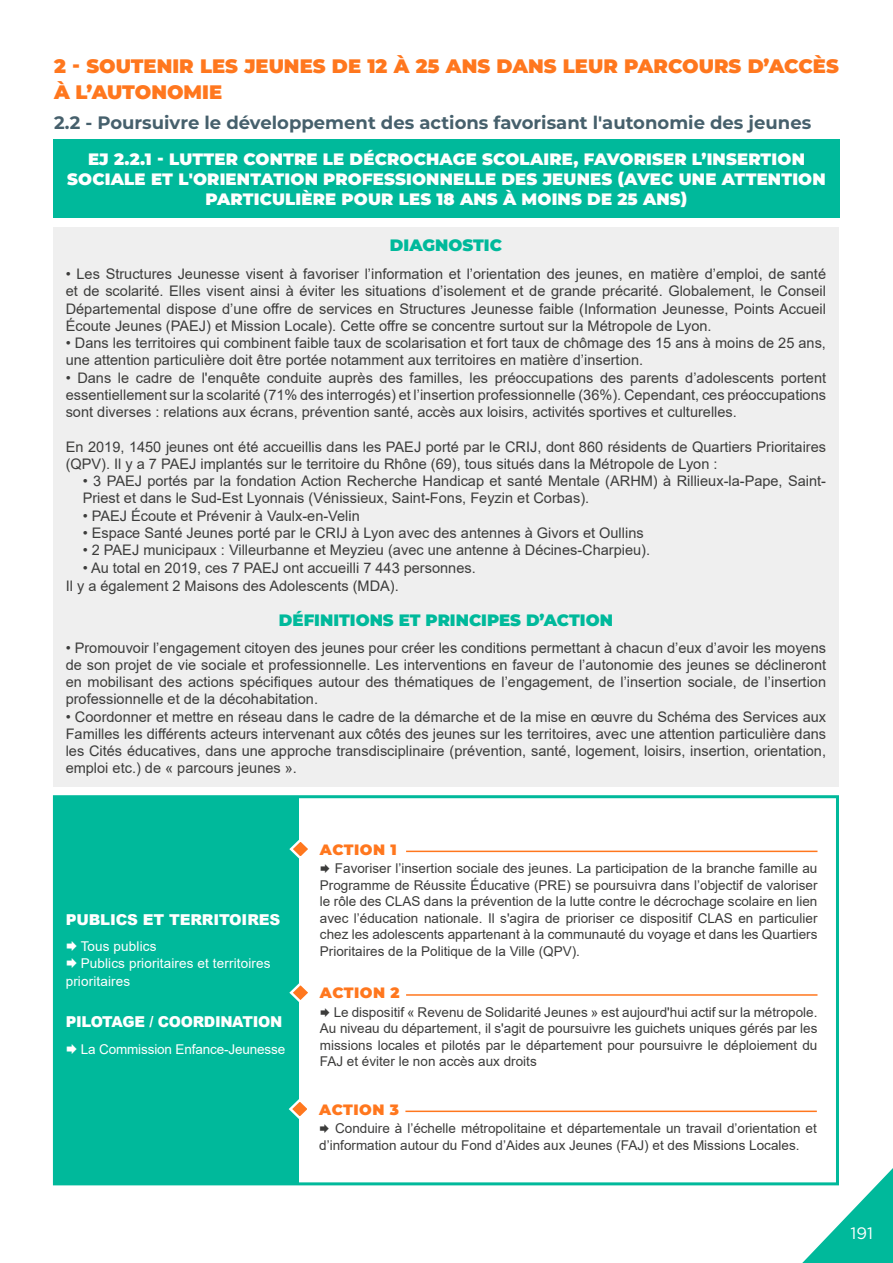
<style>
.page{position:relative;width:893px;height:1263px;background:#fff}
.page>*{position:absolute;margin:0;border:0;box-sizing:border-box;transform-origin:0 0}
.t1{font:900 19.5px/25.5px "Montserrat";color:#ff771e}
.t2{font:700 18px "Montserrat";color:#46606c}
.t3{font:900 16.5px/19.8px "Montserrat";letter-spacing:.01em;color:#fff;text-align:center}
.t4{font:900 16.5px "Montserrat";color:#00b99b}
.t5{font:16.5px "Gotham";color:#fff}
.t6{font:900 15px "Arial";letter-spacing:-.02em;color:#fff}
.t7{font:900 15px "Montserrat";letter-spacing:.03em;color:#ff771e}
.t8{font:14.55px/17.2px "Arial";color:#3c3c3b;text-align:justify}
.t9{font:13.5px/16.5px "Arial";color:#3c3c3b;text-align:justify}
.t10{font:13.5px "Arial";letter-spacing:.01em;color:#fff}
.t11{font:13.5px "Arial";letter-spacing:-.01em;color:#fff}
</style>
<div class="page">
<svg style="left:802px;top:1168px;width:91px;height:95px"></svg>
<div style="left:53px;top:140px;width:787px;height:78px;background:#00b99b"></div>
<div style="left:53px;top:795px;width:786px;height:390px;border:3px solid #00b99b"></div>
<div style="left:53px;top:796px;width:246px;height:388px;background:#00b99b"></div>
<div style="left:53px;top:227px;width:786px;height:560px;background:#efefef"></div>
<hr style="left:406px;top:851px;width:411px;height:1px;background:#ff771e">
<svg style="left:289px;top:840px;width:19px;height:19px"></svg>
<hr style="left:406px;top:994px;width:411px;height:2px;background:#ff771e">
<svg style="left:289px;top:983px;width:19px;height:19px"></svg>
<hr style="left:405px;top:1110px;width:412px;height:2px;background:#ff771e">
<svg style="left:288px;top:1099px;width:19px;height:20px"></svg>
<h1 class="t1" style="left:54px;top:52px;width:786px">2 - SOUTENIR LES JEUNES DE 12 À 25 ANS DANS LEUR PARCOURS D’ACCÈS<br>À L’AUTONOMIE</h1>
<p class="t2" style="left:54px;top:109px;width:759px">2.2 - Poursuivre le développement des actions favorisant l'autonomie des jeunes</p>
<p class="t3" style="left:67px;top:148px;width:760px">EJ 2.2.1 - LUTTER CONTRE LE DÉCROCHAGE SCOLAIRE, FAVORISER L’INSERTION<br>SOCIALE ET L'ORIENTATION PROFESSIONNELLE DES JEUNES (AVEC UNE ATTENTION<br>PARTICULIÈRE POUR LES 18 ANS À MOINS DE 25 ANS)</p>
<p class="t4" style="left:390px;top:233px;width:114px">DIAGNOSTIC</p>
<p class="t8" style="left:66px;top:265px;width:762px">• Les Structures Jeunesse visent à favoriser l’information et l’orientation des jeunes, en matière d’emploi, de santé et de scolarité. Elles visent ainsi à éviter les situations d’isolement et de grande précarité. Globalement, le Conseil Départemental dispose d’une offre de services en Structures Jeunesse faible (Information Jeunesse, Points Accueil Écoute Jeunes (PAEJ) et Mission Locale). Cette offre se concentre surtout sur la Métropole de Lyon.</p>
<p class="t8" style="left:66px;top:334px;width:762px">• Dans les territoires qui combinent faible taux de scolarisation et fort taux de chômage des 15 ans à moins de 25 ans, une attention particulière doit être portée notamment aux territoires en matière d’insertion.</p>
<p class="t8" style="left:66px;top:369px;width:762px">• Dans le cadre de l'enquête conduite auprès des familles, les préoccupations des parents d’adolescents portent essentiellement sur la scolarité (71% des interrogés) et l’insertion professionnelle (36%). Cependant, ces préoccupations sont diverses : relations aux écrans, prévention santé, accès aux loisirs, activités sportives et culturelles.</p>
<p class="t8" style="left:66px;top:438px;width:762px">En 2019, 1450 jeunes ont été accueillis dans les PAEJ porté par le CRIJ, dont 860 résidents de Quartiers Prioritaires (QPV). Il y a 7 PAEJ implantés sur le territoire du Rhône (69), tous situés dans la Métropole de Lyon :</p>
<p class="t8" style="left:83px;top:472px;width:745px">• 3 PAEJ portés par la fondation Action Recherche Handicap et santé Mentale (ARHM) à Rillieux-la-Pape, Saint-<br>Priest et dans le Sud-Est Lyonnais (Vénissieux, Saint-Fons, Feyzin et Corbas).</p>
<p class="t8" style="left:83px;top:507px;width:279px">• PAEJ Écoute et Prévenir à Vaulx-en-Velin</p>
<p class="t8" style="left:83px;top:524px;width:562px">• Espace Santé Jeunes porté par le CRIJ à Lyon avec des antennes à Givors et Oullins</p>
<p class="t8" style="left:83px;top:541px;width:569px">• 2 PAEJ municipaux : Villeurbanne et Meyzieu (avec une antenne à Décines-Charpieu).</p>
<p class="t8" style="left:66px;top:558px;width:412px;line-height:18px;text-indent:17px">• Au total en 2019, ces 7 PAEJ ont accueilli 7 443 personnes.<br>Il y a également 2 Maisons des Adolescents (MDA).</p>
<p class="t4" style="left:279px;top:608px;width:335px">DÉFINITIONS ET PRINCIPES D’ACTION</p>
<p class="t8" style="left:66px;top:639px;width:762px">• Promouvoir l’engagement citoyen des jeunes pour créer les conditions permettant à chacun d’eux d’avoir les moyens de son projet de vie sociale et professionnelle. Les interventions en faveur de l’autonomie des jeunes se déclineront en mobilisant des actions spécifiques autour des thématiques de l’engagement, de l’insertion sociale, de l’insertion professionnelle et de la décohabitation.</p>
<p class="t8" style="left:66px;top:708px;width:762px">• Coordonner et mettre en réseau dans le cadre de la démarche et de la mise en œuvre du Schéma des Services aux Familles les différents acteurs intervenant aux côtés des jeunes sur les territoires, avec une attention particulière dans les Cités éducatives, dans une approche transdisciplinaire (prévention, santé, logement, loisirs, insertion, orientation, emploi etc.) de « parcours jeunes ».</p>
<p class="t6" style="left:66px;top:909px;width:216px">PUBLICS ET TERRITOIRES</p>
<p class="t10" style="left:81px;top:937px;width:77px">Tous publics</p>
<p class="t10" style="left:81px;top:954px;width:191px">Publics prioritaires et territoires</p>
<p class="t10" style="left:66px;top:971px;width:66px">prioritaires</p>
<p class="t6" style="left:66px;top:1011px;width:218px">PILOTAGE / COORDINATION</p>
<p class="t11" style="left:81px;top:1039px;width:206px">La Commission Enfance-Jeunesse</p>
<p class="t7" style="left:320px;top:838px;width:78px">ACTION 1</p>
<p class="t9" style="left:320px;top:860px;width:499px;text-indent:15px">Favoriser l’insertion sociale des jeunes. La participation de la branche famille au Programme de Réussite Éducative (PRE) se poursuivra dans l’objectif de valoriser le rôle des CLAS dans la prévention de la lutte contre le décrochage scolaire en lien avec l’éducation nationale. Il s'agira de prioriser ce dispositif CLAS en particulier chez les adolescents appartenant à la communauté du voyage et dans les Quartiers Prioritaires de la Politique de la Ville (QPV).</p>
<p class="t7" style="left:320px;top:982px;width:81px">ACTION 2</p>
<p class="t9" style="left:320px;top:1004px;width:499px;text-indent:14px">Le dispositif « Revenu de Solidarité Jeunes » est aujourd'hui actif sur la métropole.<br>Au niveau du département, il s'agit de poursuivre les guichets uniques gérés par les missions locales et pilotés par le département pour poursuivre le déploiement du FAJ et éviter le non accès aux droits</p>
<p class="t7" style="left:319px;top:1098px;width:81px">ACTION 3</p>
<p class="t9" style="left:319px;top:1120px;width:499px;text-indent:16px">Conduire à l’échelle métropolitaine et départementale un travail d’orientation et d’information autour du Fond d’Aides aux Jeunes (FAJ) et des Missions Locales.</p>
<p class="t5" style="left:851px;top:1222px;width:24px">191</p>
</div>
